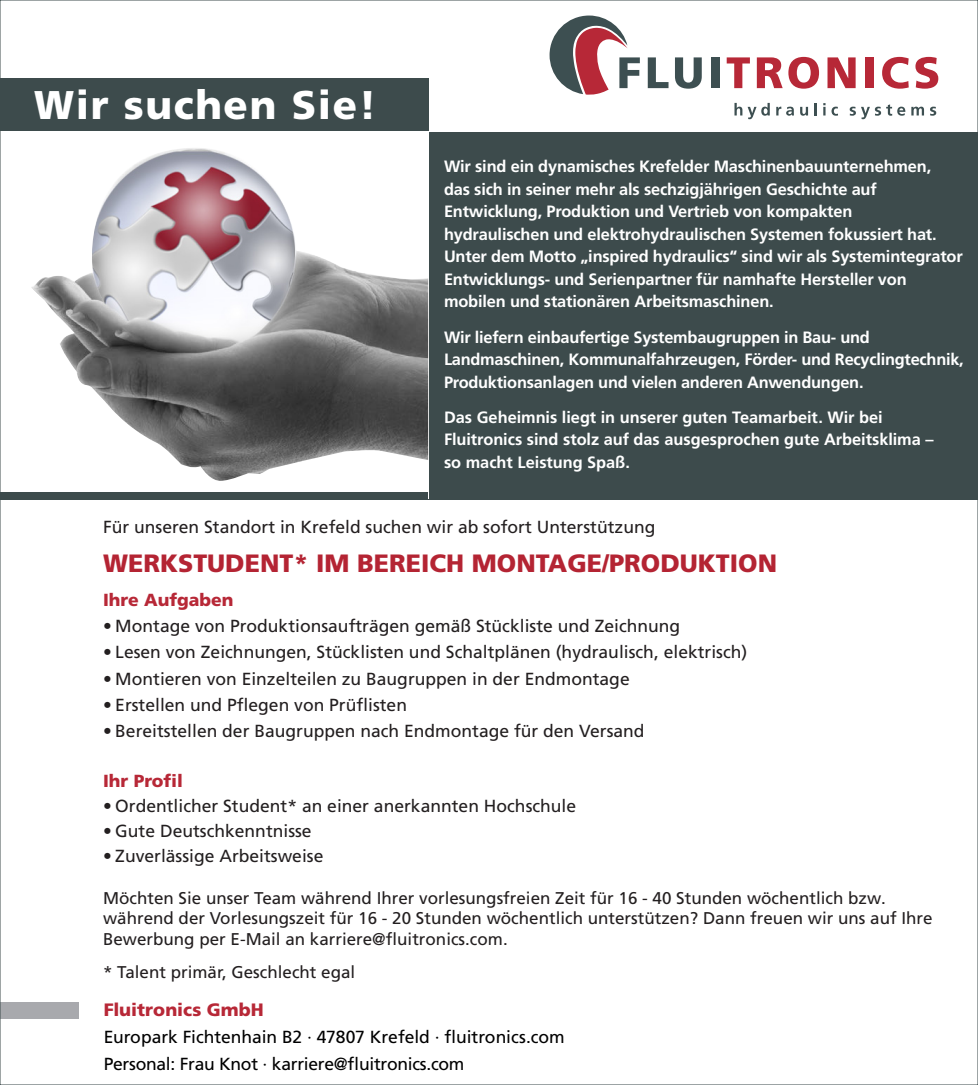
<style>
.page{position:relative;width:978px;height:1085px;background:#fff}
.page>*{position:absolute;margin:0;border:0;box-sizing:border-box;transform-origin:0 0}
.t1{font:900 40px "Frutiger LT Pro";letter-spacing:.04em;color:#fff}
.t2{font:900 25px "Frutiger LT Pro";color:#b42433}
.t3{font:900 18px "Frutiger LT Pro";color:#b72837}
.t4{font:17.5px "Frutiger LT Pro";color:#231f20}
.t5{font:17.5px/27.5px "Frutiger LT Pro";letter-spacing:-.01em;color:#000001}
.t6{font:900 17.5px "Frutiger LT Pro";color:#b72837}
.t7{font:17px/20.5px "Frutiger LT Pro";color:#231f20}
.t8{font:700 16.5px/22.5px "Frutiger LT Pro";letter-spacing:-.01em;color:#fff}
.t9{font:700 16.25px/22.5px "Frutiger LT Pro";color:#fff}
</style>
<div class="page">
<div style="left:0;top:1001px;width:79px;height:17px;background:#a8a9ad"></div>
<div style="left:0;top:79px;width:428px;height:93px;background:#3d4b4c"></div>
<div style="left:332px;top:132px;width:646px;height:368px;background:#3d4b4c"></div>
<svg style="left:734px;top:103px;width:8px;height:12px"></svg>
<svg style="left:748px;top:103px;width:22px;height:16px"></svg>
<svg style="left:776px;top:107px;width:18px;height:9px"></svg>
<svg style="left:800px;top:107px;width:8px;height:9px"></svg>
<svg style="left:815px;top:103px;width:2px;height:12px"></svg>
<svg style="left:823px;top:103px;width:15px;height:13px"></svg>
<svg style="left:850px;top:104px;width:55px;height:15px"></svg>
<svg style="left:911px;top:107px;width:13px;height:8px"></svg>
<svg style="left:930px;top:107px;width:6px;height:9px"></svg>
<svg style="left:648px;top:57px;width:20px;height:31px"></svg>
<svg style="left:675px;top:57px;width:27px;height:32px"></svg>
<div style="left:711px;top:57px;width:8px;height:31px;background:#3d4f51"></div>
<svg style="left:550px;top:16px;width:90px;height:79px"></svg>
<svg style="left:727px;top:57px;width:23px;height:31px"></svg>
<svg style="left:757px;top:57px;width:62px;height:32px"></svg>
<svg style="left:827px;top:57px;width:29px;height:31px"></svg>
<div style="left:865px;top:57px;width:9px;height:31px;background:#b72837"></div>
<svg style="left:882px;top:57px;width:27px;height:32px"></svg>
<svg style="left:915px;top:57px;width:23px;height:32px"></svg>
<div style="left:0;top:131px;width:428px;height:368px;background:#fff"></div>
<img style="left:31px;top:148px;width:397px;height:333px">
<div style="left:0;top:492px;width:428px;height:8px;background:#3d4b4c"></div>
<h1 class="t1" style="left:34px;top:81px;width:344px">Wir suchen Sie!</h1>
<p class="t8" style="left:444px;top:155px;width:520px">Wir sind ein dynamisches Krefelder Maschinenbauunternehmen,<br>das sich in seiner mehr als sechzigjährigen Geschichte auf Entwicklung, Produktion und Vertrieb von kompakten<br>hydraulischen und elektrohydraulischen Systemen fokussiert hat.<br>Unter dem Motto „inspired hydraulics“ sind wir als Systemintegrator Entwicklungs- und Serienpartner für namhafte Hersteller von mobilen und stationären Arbeitsmaschinen.</p>
<p class="t8" style="left:444px;top:325px;width:521px">Wir liefern einbaufertige Systembaugruppen in Bau- und<br>Landmaschinen, Kommunalfahrzeugen, Förder- und Recyclingtechnik,<br>Produktionsanlagen und vielen anderen Anwendungen.</p>
<p class="t9" style="left:444px;top:405px;width:491px">Das Geheimnis liegt in unserer guten Teamarbeit. Wir bei<br>Fluitronics sind stolz auf das ausgesprochen gute Arbeitsklima – so macht Leistung Spaß.</p>
<p class="t4" style="left:103px;top:516px;width:554px">Für unseren Standort in Krefeld suchen wir ab sofort Unterstützung</p>
<h2 class="t2" style="left:103px;top:548px;width:676px">WERKSTUDENT* IM BEREICH MONTAGE/PRODUKTION</h2>
<p class="t6" style="left:103px;top:589px;width:132px">Ihre Aufgaben</p>
<p class="t4" style="left:103px;top:615px;width:579px">• Montage von Produktionsaufträgen gemäß Stückliste und Zeichnung</p>
<p class="t4" style="left:103px;top:642px;width:646px">• Lesen von Zeichnungen, Stücklisten und Schaltplänen (hydraulisch, elektrisch)</p>
<p class="t4" style="left:103px;top:668px;width:528px">• Montieren von Einzelteilen zu Baugruppen in der Endmontage</p>
<p class="t4" style="left:103px;top:694px;width:305px">• Erstellen und Pflegen von Prüflisten</p>
<p class="t4" style="left:103px;top:720px;width:543px">• Bereitstellen der Baugruppen nach Endmontage für den Versand</p>
<p class="t6" style="left:103px;top:770px;width:81px">Ihr Profil</p>
<p class="t4" style="left:103px;top:795px;width:475px">• Ordentlicher Student* an einer anerkannten Hochschule</p>
<p class="t4" style="left:103px;top:820px;width:210px">• Gute Deutschkenntnisse</p>
<p class="t4" style="left:103px;top:845px;width:222px">• Zuverlässige Arbeitsweise</p>
<p class="t7" style="left:103px;top:887px;width:831px">Möchten Sie unser Team während Ihrer vorlesungsfreien Zeit für 16 - 40 Stunden wöchentlich bzw. während der Vorlesungszeit für 16 - 20 Stunden wöchentlich unterstützen? Dann freuen wir uns auf Ihre<br>Bewerbung per E-Mail an karriere@fluitronics.com.</p>
<p class="t7" style="left:103px;top:961px;width:254px">* Talent primär, Geschlecht egal</p>
<p class="t3" style="left:104px;top:998px;width:161px">Fluitronics GmbH</p>
<p class="t5" style="left:104px;top:1023px;width:462px">Europark Fichtenhain B2 · 47807 Krefeld · fluitronics.com<br>Personal: Frau Knot · karriere@fluitronics.com</p>
</div>
